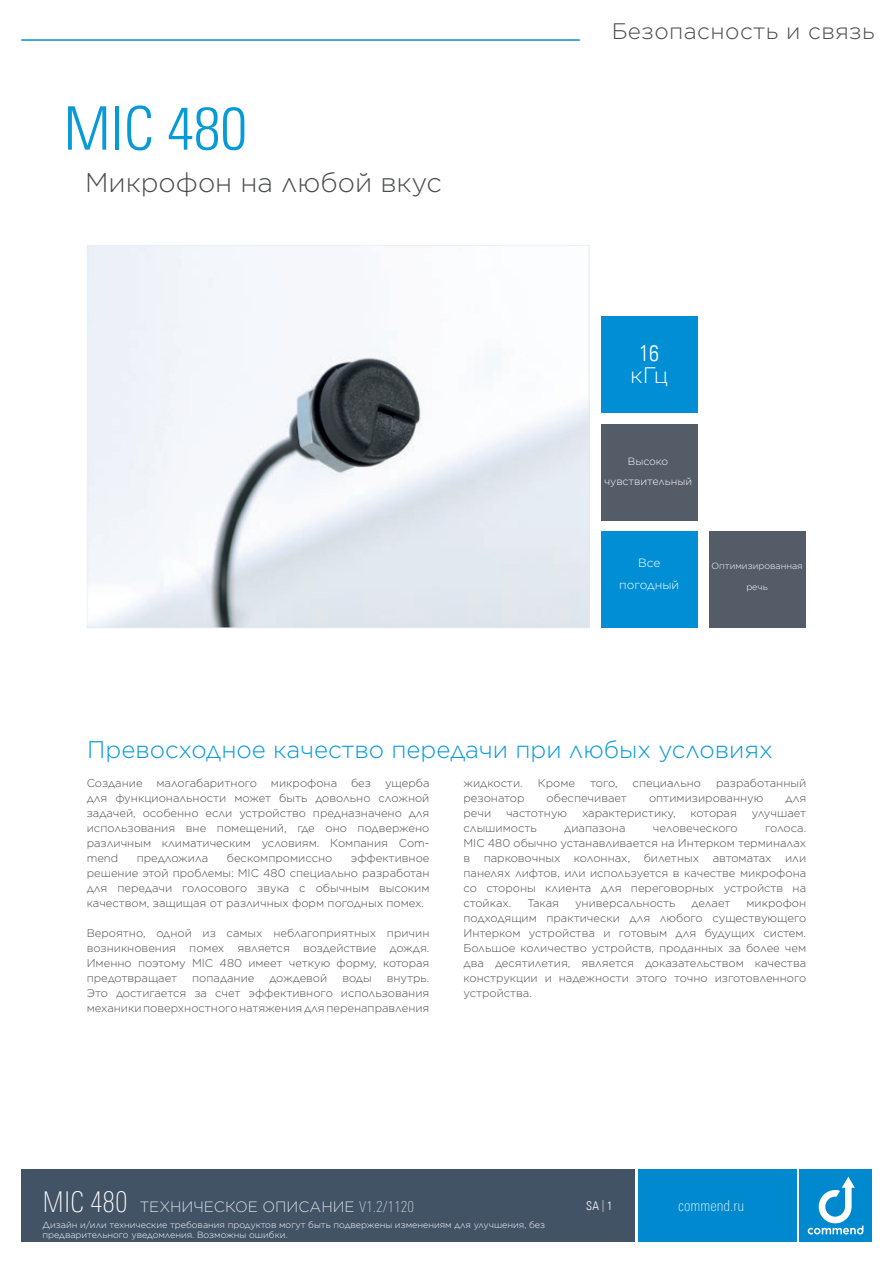
<style>
.page{position:relative;width:893px;height:1263px;background:#fff}
.page>*{position:absolute;margin:0;border:0;box-sizing:border-box;transform-origin:0 0}
.t1{font:60px "Univers Com 47 Light Cond";color:#069ad9}
.t2{font:300 27px "Gotham";color:#4b4c4d}
.t3{font:300 24px "Gotham";color:#069ad9}
.t4{font:300 22.5px "Gotham";letter-spacing:.02em;color:#4b4c4d}
.t5{font:300 22.5px "Gotham";color:#fff}
.t6{font:22.5px "Univers Com 47 Light Cond";color:#fff}
.t7{font:300 15px "Gotham";color:#d5dde2}
.t8{font:100 condensed 15px "Univers Next Pro";color:#fff}
.t9{font:300 12px/21.8px "Gotham";color:#fff;text-align:center}
.t10{font:12px "Univers Com 47 Light Cond";color:#fff}
.t11{font:300 11.25px/15px "Gotham";color:#4b4c4d;text-align:justify}
.t12{font:300 10.5px/20.2px "Gotham";color:#fff;text-align:center}
.t13{font:300 9px/10.8px "Gotham";color:#fff}
.s1{font-family:"Univers Next Pro";font-weight:100;font-stretch:condensed;font-size:28.5px;color:#fff}
.s2{font-family:"Univers Next Pro";font-weight:100;font-stretch:condensed}
.s3{color:#d5dde2}
</style>
<div class="page">
<div style="left:799px;top:1169px;width:73px;height:73px;background:#0089cf"></div>
<div style="left:638px;top:1169px;width:158px;height:73px;background:#0089cf"></div>
<svg style="left:808px;top:1177px;width:55px;height:57px"></svg>
<div style="left:21px;top:1169px;width:614px;height:73px;background:#425366"></div>
<hr style="left:21px;top:39px;width:559px;height:2px;background:#008fd5">
<div style="left:85px;top:244px;width:506px;height:385px;background:#00aeef;opacity:.11"></div>
<div style="left:601px;top:531px;width:97px;height:97px;background:#008fd5"></div>
<div style="left:601px;top:424px;width:97px;height:96px;background:#545c68"></div>
<div style="left:709px;top:531px;width:97px;height:97px;background:#545c68"></div>
<div style="left:601px;top:316px;width:97px;height:97px;background:#008fd5"></div>
<h1 class="t1" style="left:64px;top:92px;width:185px">MIC 480</h1>
<h2 class="t2" style="left:85px;top:165px;width:358px">Микрофон на любой вкус</h2>
<h3 class="t4" style="left:612px;top:17px;width:265px">Безопасность и связь</h3>
<h3 class="t6" style="left:639px;top:339px;width:21px">16</h3>
<h3 class="t5" style="left:630px;top:361px;width:40px">кГц</h3>
<p class="t12" style="left:604px;top:451px;width:89px">Высоко чувствительный</p>
<p class="t9" style="left:619px;top:552px;width:62px">Все погодный</p>
<p class="t13" style="left:711px;top:560px;width:93px">Оптимизированная</p>
<p class="t13" style="left:746px;top:581px;width:23px">речь</p>
<h3 class="t3" style="left:87px;top:735px;width:687px">Превосходное качество передачи при любых условиях</h3>
<p class="t11" style="left:87px;top:775px;width:344px">Создание малогабаритного микрофона без ущерба для функциональности может быть довольно сложной задачей, особенно если устройство предназначено для использования вне помещений, где оно подвержено различным климатическим условиям. Компания Com&shy;mend</p>
<p class="t11" style="left:463px;top:775px;width:61px">жидкости.</p>
<p class="t11" style="left:538px;top:775px;width:39px">Кроме</p>
<p class="t11" style="left:590px;top:775px;width:29px">того,</p>
<p class="t11" style="left:633px;top:775px;width:70px">специально</p>
<p class="t11" style="left:716px;top:775px;width:92px">разработанный</p>
<p class="t11" style="left:463px;top:790px;width:63px">резонатор</p>
<p class="t11" style="left:547px;top:790px;width:82px">обеспечивает</p>
<p class="t11" style="left:649px;top:790px;width:116px">оптимизированную</p>
<p class="t11" style="left:785px;top:790px;width:22px">для</p>
<p class="t11" style="left:463px;top:805px;width:29px">речи</p>
<p class="t11" style="left:506px;top:805px;width:63px">частотную</p>
<p class="t11" style="left:582px;top:805px;width:95px">характеристику,</p>
<p class="t11" style="left:690px;top:805px;width:48px">которая</p>
<p class="t11" style="left:752px;top:805px;width:56px">улучшает</p>
<p class="t11" style="left:463px;top:820px;width:75px">слышимость</p>
<p class="t11" style="left:564px;top:820px;width:63px">диапазона</p>
<p class="t11" style="left:653px;top:820px;width:86px">человеческого</p>
<p class="t11" style="left:463px;top:820px;width:344px;text-indent:302px">голоса.<br>MIC 480 обычно устанавливается на Интерком терминалах в парковочных колоннах, билетных автоматах или панелях лифтов, или используется в качестве микрофона со стороны клиента для переговорных устройств на стойках.</p>
<p class="t11" style="left:137px;top:850px;width:73px">предложила</p>
<p class="t11" style="left:227px;top:850px;width:107px">бескомпромиссно</p>
<p class="t11" style="left:87px;top:850px;width:344px;text-indent:264px">эффективное решение этой проблемы: MIC 480 специально разработан для передачи голосового звука с обычным высоким качеством, защищая от различных форм погодных помех.</p>
<p class="t11" style="left:87px;top:925px;width:344px">Вероятно, одной из самых неблагоприятных причин возникновения помех является воздействие дождя.<br>Именно поэтому MIC 480 имеет четкую форму, которая предотвращает</p>
<p class="t11" style="left:463px;top:895px;width:344px;text-indent:283px">микрофон подходящим практически для любого существующего Интерком устройства и готовым для будущих систем.<br>Большое количество устройств, проданных за более чем два десятилетия, является доказательством качества конструкции и надежности этого точно изготовленного устройства.</p>
<p class="t11" style="left:527px;top:895px;width:33px">Такая</p>
<p class="t11" style="left:575px;top:895px;width:102px">универсальность</p>
<p class="t11" style="left:692px;top:895px;width:40px">делает</p>
<p class="t11" style="left:192px;top:970px;width:64px">попадание</p>
<p class="t11" style="left:269px;top:970px;width:59px">дождевой</p>
<p class="t11" style="left:342px;top:970px;width:31px">воды</p>
<p class="t11" style="left:87px;top:970px;width:344px;text-indent:300px">внутрь.<br>Это достигается за счет эффективного использования механики поверхностного натяжения для перенаправления</p>
<h3 class="t7" style="left:43px;top:1197px;width:373px"><span class="s1">MIC 480</span> ТЕХНИЧЕСКОЕ ОПИСАНИЕ <span class="s2">V1.2/1120</span></h3>
<p class="t10" style="left:586px;top:1198px;width:28px">SA <span class="s3">|</span> 1</p>
<p class="t13" style="left:43px;top:1219px;width:504px">Дизайн и/или технические требования продуктов могут быть подвержены изменениям для улучшения, без предварительного уведомления. Возможны ошибки.</p>
<h3 class="t8" style="left:678px;top:1197px;width:68px">commend.ru</h3>
</div>
